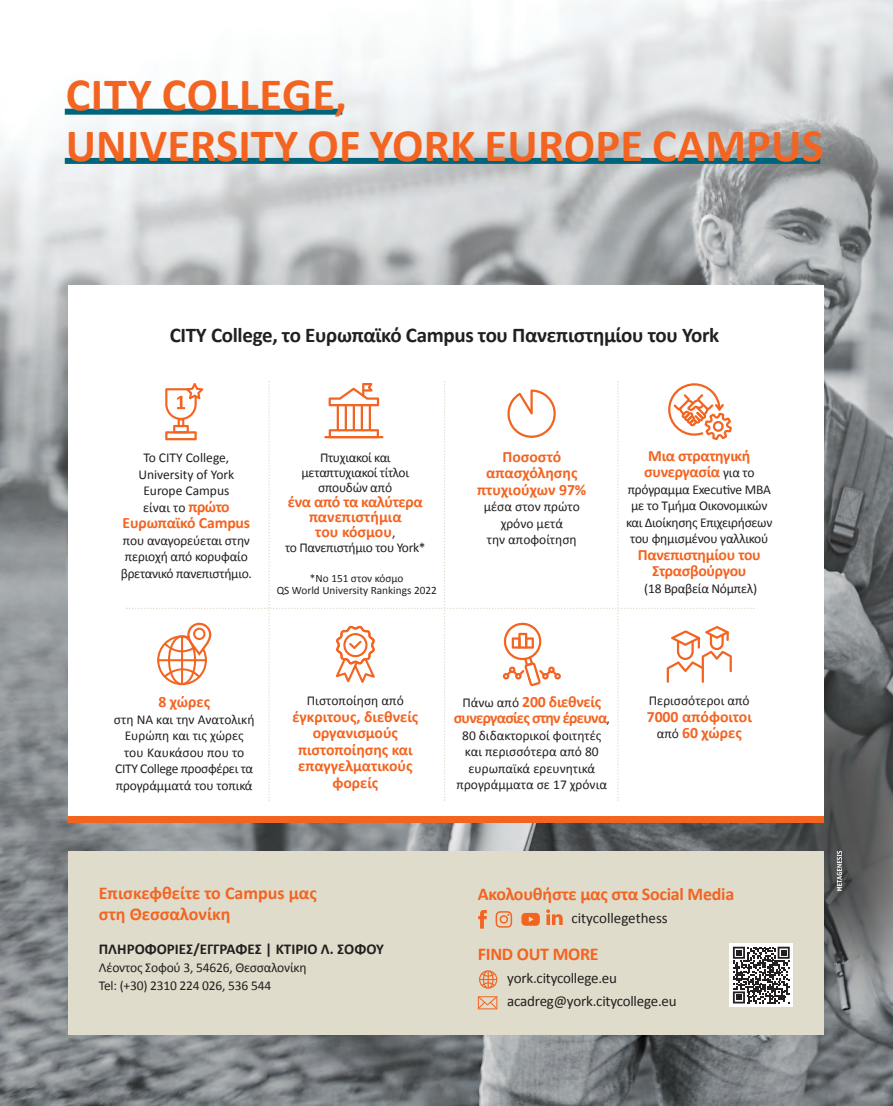
<style>
.page{position:relative;width:893px;height:1106px;background:#fff}
.page>*{position:absolute;margin:0;border:0;box-sizing:border-box;transform-origin:0 0}
.t1{font:700 46.5px/51px "Calibri";letter-spacing:.005em;color:#f36421}
.t2{font:700 21px "Calibri";letter-spacing:-.015em;color:#231f20}
.t3{font:700 18px "Calibri";letter-spacing:-.01em;color:#f36421}
.t4{font:700 15.75px/16.5px "Calibri";letter-spacing:-.01em;color:#f36421;text-align:center}
.t5{font:700 15.75px/16.5px "Calibri";letter-spacing:-.045em;color:#f36421;text-align:center}
.t6{font:15px "Calibri";letter-spacing:-.015em;color:#231f20}
.t7{font:700 15px "Calibri";color:#231f20}
.t8{font:13.5px/16.5px "Calibri";letter-spacing:-.015em;color:#231f20;text-align:center}
.t9{font:11.25px "Calibri";color:#231f20}
.s1{font-weight:700;font-size:15.75px;color:#f36421}
.s2{font-weight:400;font-size:13.5px;color:#231f20}
</style>
<div class="page">
<img style="left:0;top:0;width:893px;height:1106px">
<div style="left:69px;top:285px;width:755px;height:533px;background:#fff"></div>
<div style="left:69px;top:816px;width:755px;height:7px;background:#f36421"></div>
<div style="left:69px;top:850px;width:755px;height:184px;background:#e0dccb"></div>
<div style="left:65px;top:109px;width:277px;height:6px;background:#00657c"></div>
<div style="left:65px;top:158px;width:755px;height:6px;background:#00657c"></div>
<svg style="left:126px;top:381px;width:628px;height:419px"></svg>
<svg style="left:837px;top:850px;width:5px;height:41px"></svg>
<svg style="left:496px;top:911px;width:16px;height:16px"></svg>
<svg style="left:521px;top:912px;width:19px;height:13px"></svg>
<svg style="left:546px;top:909px;width:17px;height:16px"></svg>
<svg style="left:478px;top:910px;width:9px;height:18px"></svg>
<svg style="left:479px;top:970px;width:18px;height:19px"></svg>
<svg style="left:478px;top:996px;width:19px;height:13px"></svg>
<div style="left:729px;top:943px;width:64px;height:63px;background:#fff"></div>
<svg style="left:733px;top:946px;width:57px;height:57px"></svg>
<p class="t1" style="left:66px;top:68px;width:760px">CITY COLLEGE,<br>UNIVERSITY OF YORK EUROPE CAMPUS</p>
<p class="t2" style="left:170px;top:322px;width:551px">CITY College, το Ευρωπαϊκό Campus του Πανεπιστημίου του York</p>
<p class="t8" style="left:138px;top:449px;width:97px">Το CITY College,<br>University of York<br>Europe Campus είναι το <span class="s1">πρώτο</span></p>
<p class="t4" style="left:123px;top:514px;width:129px">Ευρωπαϊκό Campus</p>
<p class="t8" style="left:121px;top:532px;width:132px;text-align:left">που αναγορεύεται στην περιοχή από κορυφαίο βρετανικό πανεπιστήμιο.</p>
<p class="t8" style="left:302px;top:450px;width:109px;line-height:15px">Πτυχιακοί και μεταπτυχιακοί τίτλοι σπουδών από</p>
<p class="t4" style="left:288px;top:494px;width:136px;line-height:15px">ένα από τα καλύτερα πανεπιστήμια<br>του κόσμου<span class="s2">,</span></p>
<p class="t8" style="left:285px;top:539px;width:142px">το Πανεπιστήμιο του York*</p>
<p class="t9" style="left:310px;top:571px;width:95px">*No 151 στον κόσμο</p>
<p class="t9" style="left:277px;top:583px;width:162px">QS World University Rankings 2022</p>
<p class="t4" style="left:477px;top:448px;width:111px">Ποσοστό απασχόλησης πτυχιούχων 97%</p>
<p class="t8" style="left:484px;top:498px;width:97px">μέσα στον πρώτο χρόνο μετά<br>την αποφοίτηση</p>
<p class="t4" style="left:644px;top:447px;width:112px;text-align:left">Μια στρατηγική συνεργασία <span class="s2">για το</span></p>
<p class="t8" style="left:626px;top:481px;width:148px">πρόγραμμα Executive MBA με το Τμήμα Οικονομικών και Διοίκησης Επιχειρήσεων του φημισμένου γαλλικού</p>
<p class="t4" style="left:638px;top:546px;width:125px">Πανεπιστημίου του<br>Στρασβούργου</p>
<p class="t8" style="left:644px;top:580px;width:114px">(18 Βραβεία Νόμπελ)</p>
<p class="t4" style="left:158px;top:693px;width:53px">8 χώρες</p>
<p class="t8" style="left:114px;top:710px;width:142px">στη ΝΑ και την Ανατολική<br>Ευρώπη και τις χώρες του Καυκάσου που το<br>CITY College προσφέρει τα προγράμματά του τοπικά</p>
<p class="t8" style="left:307px;top:692px;width:98px">Πιστοποίηση από</p>
<p class="t4" style="left:292px;top:708px;width:127px">έγκριτους, διεθνείς οργανισμούς πιστοποίησης και</p>
<p class="t4" style="left:298px;top:757px;width:116px">επαγγελματικούς φορείς</p>
<p class="t5" style="left:454px;top:693px;width:158px"><span class="s2">Πάνω από</span> 200 διεθνείς συνεργασίες στην έρευνα<span class="s2">,</span></p>
<p class="t8" style="left:457px;top:727px;width:152px">80 διδακτορικοί φοιτητές και περισσότερα από 80 ευρωπαϊκά ερευνητικά προγράμματα σε 17 χρόνια</p>
<p class="t8" style="left:649px;top:692px;width:102px">Περισσότεροι από</p>
<p class="t4" style="left:647px;top:708px;width:107px">7000 απόφοιτοι <span class="s2">από</span> 60 χώρες</p>
<p class="t3" style="left:99px;top:882px;width:219px">Επισκεφθείτε το Campus μας</p>
<p class="t3" style="left:478px;top:883px;width:258px">Ακολουθήστε μας στα Social Media</p>
<p class="t3" style="left:99px;top:903px;width:133px">στη Θεσσαλονίκη</p>
<p class="t3" style="left:478px;top:943px;width:122px">FIND OUT MORE</p>
<p class="t6" style="left:571px;top:909px;width:98px">citycollegethess</p>
<p class="t7" style="left:99px;top:939px;width:287px">ΠΛΗΡΟΦΟΡΙΕΣ/ΕΓΓΡΑΦΕΣ | ΚΤΙΡΙΟ Λ. ΣΟΦΟΥ</p>
<p class="t8" style="left:99px;top:959px;width:209px">Λέοντος Σοφού 3, 54626, Θεσσαλονίκη</p>
<p class="t8" style="left:99px;top:976px;width:174px">Tel: (+30) 2310 224 026, 536 544</p>
<p class="t6" style="left:507px;top:969px;width:111px">york.citycollege.eu</p>
<p class="t6" style="left:507px;top:991px;width:171px">acadreg@york.citycollege.eu</p>
</div>
